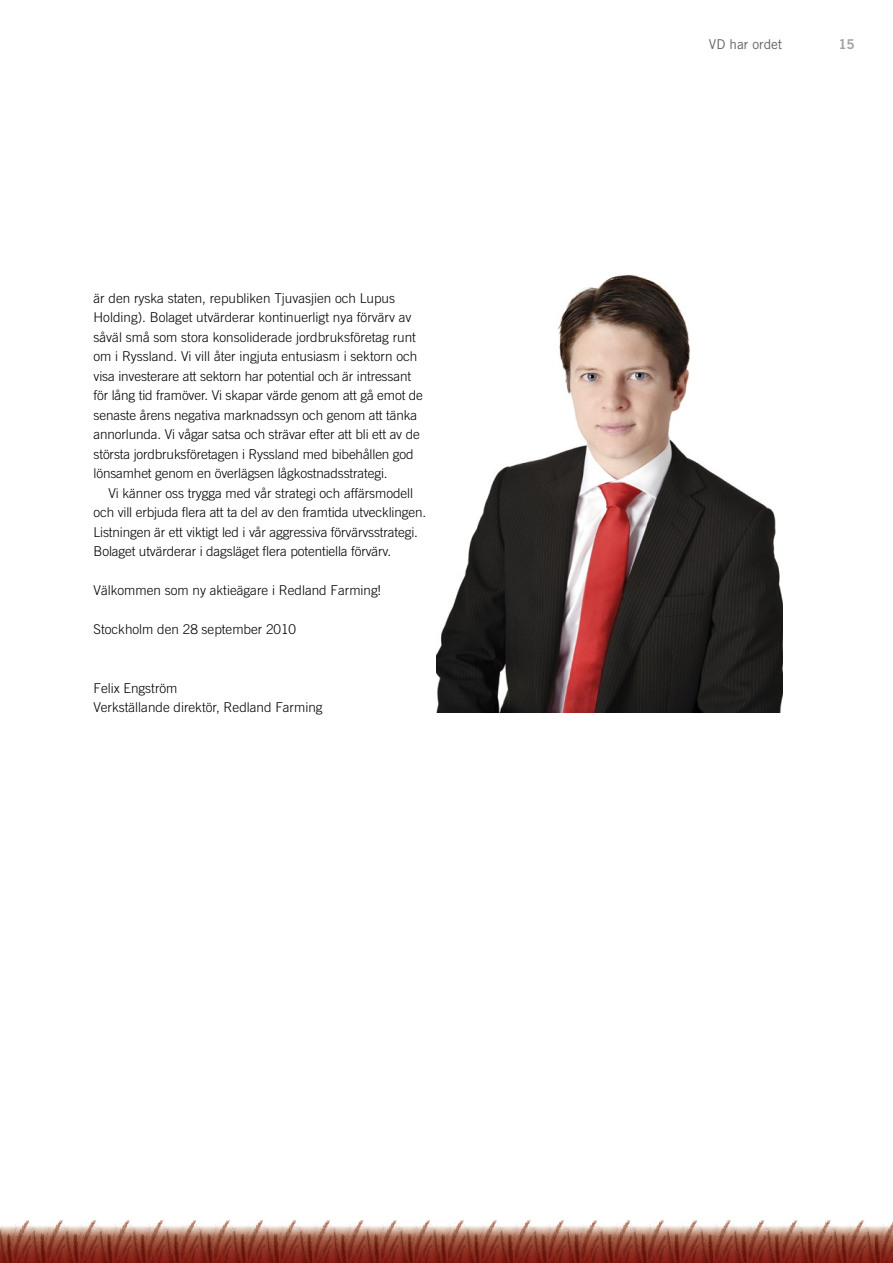
<style>
.page{position:relative;width:893px;height:1263px;background:#fff}
.page>*{position:absolute;margin:0;border:0;box-sizing:border-box;transform-origin:0 0}
.t1{font:300 13.5px/19.5px "Trade Gothic";letter-spacing:-.01em;color:#000}
.t2{font:13.5px "Trade Gothic";color:#696063}
.t3{font:13.5px "Trade Gothic Bold Two";color:#a69ea2}
</style>
<div class="page">
<svg style="left:0;top:1219px;width:893px;height:44px;background:#a86c5e"></svg>
<img style="left:436px;top:274px;width:346px;height:439px">
<p class="t1" style="left:94px;top:288px;width:331px">är den ryska staten, republiken Tjuvasjien och Lupus Holding). Bolaget utvärderar kontinuerligt nya förvärv av såväl små som stora konsoliderade jordbruksföretag runt om i Ryssland. Vi vill åter ingjuta entusiasm i sektorn och visa investerare att sektorn har potential och är intressant för lång tid framöver. Vi skapar värde genom att gå emot de senaste årens negativa marknadssyn och genom att tänka annorlunda. Vi vågar satsa och strävar efter att bli ett av de största jordbruksföretagen i Ryssland med bibehållen god lönsamhet genom en överlägsen lågkostnadsstrategi.</p>
<p class="t1" style="left:94px;top:483px;width:334px;text-indent:15px">Vi känner oss trygga med vår strategi och affärsmodell och vill erbjuda flera att ta del av den framtida utvecklingen.<br>Listningen är ett viktigt led i vår aggressiva förvärvsstrategi.<br>Bolaget utvärderar i dagsläget flera potentiella förvärv.</p>
<p class="t1" style="left:94px;top:581px;width:289px">Välkommen som ny aktieägare i Redland Farming!</p>
<p class="t1" style="left:94px;top:620px;width:204px">Stockholm den 28 september 2010</p>
<p class="t1" style="left:94px;top:678px;width:231px">Felix Engström<br>Verkställande direktör, Redland Farming</p>
<p class="t2" style="left:709px;top:36px;width:75px">VD har ordet</p>
<p class="t3" style="left:838px;top:36px;width:18px">15</p>
</div>
